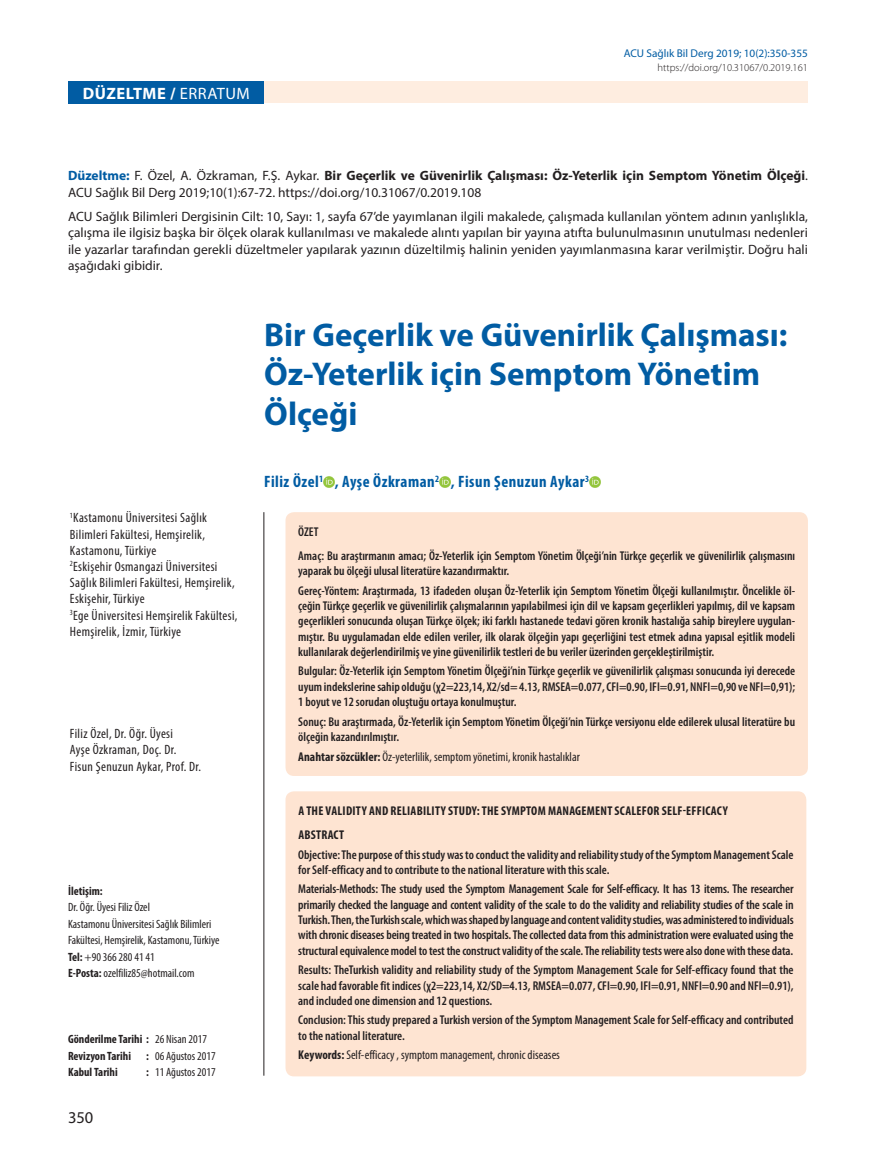
<style>
.page{position:relative;width:893px;height:1170px;background:#fff}
.page>*{position:absolute;margin:0;border:0;box-sizing:border-box;transform-origin:0 0}
.t1{font:700 33px/39.6px "Myriad Pro";color:#015ca3}
.t2{font:700 condensed 16.5px "Myriad Pro";letter-spacing:.03em;color:#015ca3}
.t3{font:700 16.5px "Myriad Pro";letter-spacing:.03em;color:#fff}
.t4{font:16.5px "Myriad Pro";color:#231f20}
.t5{font:13.5px/16.2px "Myriad Pro";color:#231f20}
.t6{font:condensed 13.5px/16.2px "Myriad Pro";letter-spacing:.025em;color:#231f20}
.t7{font:600 condensed 12.75px/15.3px "Myriad Pro";color:#231f20}
.t8{font:condensed 12.75px "Myriad Pro";color:#231f20}
.t9{font:700 condensed 12.75px/23.9px "Myriad Pro";letter-spacing:.02em;color:#231f20}
.t10{font:condensed 12px/16.5px "Myriad Pro";color:#231f20}
.t11{font:700 condensed 12px/16.5px "Myriad Pro";color:#231f20}
.t12{font:11.25px "Myriad Pro";color:#015ca3}
.t13{font:300 10.5px "Myriad Pro";color:#231f20}
.s1{font-weight:400}
.s2{font-weight:700;color:#015ca3}
.s3{font-weight:700}
</style>
<div class="page">
<div style="left:68px;top:82px;width:740px;height:21px;background:#feede0"></div>
<div style="left:69px;top:82px;width:195px;height:22px;background:#015ca3"></div>
<hr style="left:263px;top:512px;width:1px;height:563px;background:#231f20">
<svg style="left:324px;top:476px;width:10px;height:11px"></svg>
<svg style="left:440px;top:476px;width:10px;height:11px"></svg>
<svg style="left:590px;top:476px;width:10px;height:11px"></svg>
<div style="left:285px;top:512px;width:523px;height:263px;background:#fee4d2;border-radius:9px"></div>
<div style="left:285px;top:791px;width:521px;height:285px;background:#fee4d2;border-radius:9px"></div>
<p class="t12" style="left:624px;top:46px;width:186px">ACU Sağlık Bil Derg 2019; 10(2):350-355</p>
<p class="t3" style="left:83px;top:83px;width:168px">DÜZELTME / <span class="s1">ERRATUM</span></p>
<p class="t13" style="left:658px;top:62px;width:152px">https://doi.org/10.31067/0.2019.161</p>
<p class="t5" style="left:68px;top:167px;width:741px"><span class="s2">Düzeltme:</span> F. Özel, A. Özkraman, F.Ş. Aykar. <span class="s3">Bir Geçerlik ve Güvenirlik Çalışması: Öz-Yeterlik için Semptom Yönetim Ölçeği</span>.<br>ACU Sağlık Bil Derg 2019;10(1):67-72. https://doi.org/10.31067/0.2019.108</p>
<p class="t5" style="left:68px;top:208px;width:741px;text-align:justify">ACU Sağlık Bilimleri Dergisinin Cilt: 10, Sayı: 1, sayfa 67’de yayımlanan ilgili makalede, çalışmada kullanılan yöntem adının yanlışlıkla, çalışma ile ilgisiz başka bir ölçek olarak kullanılması ve makalede alıntı yapılan bir yayına atıfta bulunulmasının unutulması nedenleri ile yazarlar tarafından gerekli düzeltmeler yapılarak yazının düzeltilmiş halinin yeniden yayımlanmasına karar verilmiştir. Doğru hali aşağıdaki gibidir.</p>
<p class="t6" style="left:70px;top:509px;width:169px"><sup>1</sup>Kastamonu Üniversitesi Sağlık<br>Bilimleri Fakültesi, Hemşirelik,<br>Kastamonu, Türkiye<br><sup>2</sup>Eskişehir Osmangazi Üniversitesi<br>Sağlık Bilimleri Fakültesi, Hemşirelik,<br>Eskişehir, Türkiye<br><sup>3</sup>Ege Üniversitesi Hemşirelik Fakültesi,<br>Hemşirelik, İzmir, Türkiye</p>
<p class="t6" style="left:70px;top:725px;width:133px">Filiz Özel, Dr. Öğr. Üyesi<br>Ayşe Özkraman, Doç. Dr.<br>Fisun Şenuzun Aykar, Prof. Dr.</p>
<p class="t11" style="left:68px;top:882px;width:36px">İletişim:</p>
<p class="t10" style="left:68px;top:898px;width:153px">Dr. Öğr. Üyesi Filiz Özel<br>Kastamonu Üniversitesi Sağlık Bilimleri Fakültesi, Hemşirelik, Kastamonu, Türkiye <span class="s3">Tel:</span> +90 366 280 41 41<br><span class="s3">E-Posta:</span> ozelfiliz85@hotmail.com</p>
<p class="t11" style="left:68px;top:1030px;width:140px">Gönderilme Tarihi : <span class="s1">26 Nisan 2017<br></span>Revizyon Tarihi</p>
<p class="t10" style="left:146px;top:1047px;width:71px"><span class="s3">:</span> 06 Ağustos 2017</p>
<p class="t11" style="left:68px;top:1063px;width:51px">Kabul Tarihi</p>
<p class="t10" style="left:146px;top:1063px;width:71px"><span class="s3">:</span> 11 Ağustos 2017</p>
<p class="t4" style="left:68px;top:1106px;width:27px">350</p>
<h1 class="t1" style="left:264px;top:314px;width:525px">Bir Geçerlik ve Güvenirlik Çalışması:<br>Öz-Yeterlik için Semptom Yönetim<br>Ölçeği</h1>
<p class="t2" style="left:264px;top:471px;width:327px">Filiz Özel<sup>1</sup> , Ayşe Özkraman<sup>2</sup> , Fisun Şenuzun Aykar<sup>3</sup></p>
<p class="t7" style="left:298px;top:520px;width:498px;line-height:23.9px">ÖZET<br>Amaç: Bu araştırmanın amacı; Öz-Yeterlik için Semptom Yönetim Ölçeği’nin Türkçe geçerlik ve güvenilirlik çalışmasını</p>
<p class="t7" style="left:298px;top:561px;width:498px;line-height:19.5px">yaparak bu ölçeği ulusal literatüre kazandırmaktır.<br>Gereç-Yöntem: Araştırmada, 13 ifadeden oluşan Öz-Yeterlik için Semptom Yönetim Ölçeği kullanılmıştır. Öncelikle öl-</p>
<p class="t7" style="left:298px;top:598px;width:498px;text-align:justify">çeğin Türkçe geçerlik ve güvenilirlik çalışmalarının yapılabilmesi için dil ve kapsam geçerlikleri yapılmış, dil ve kapsam geçerlikleri sonucunda oluşan Türkçe ölçek; iki farklı hastanede tedavi gören kronik hastalığa sahip bireylere uygulan&shy;mıştır. Bu uygulamadan elde edilen veriler, ilk olarak ölçeğin yapı geçerliğini test etmek adına yapısal eşitlik modeli kullanılarak değerlendirilmiş ve yine güvenilirlik testleri de bu veriler üzerinden gerçekleştirilmiştir.</p>
<p class="t7" style="left:298px;top:663px;width:498px;text-align:justify">Bulgular: Öz-Yeterlik için Semptom Yönetim Ölçeği’nin Türkçe geçerlik ve güvenilirlik çalışması sonucunda iyi derecede uyum indekslerine sahip olduğu (χ2=223,14, X2/sd= 4.13, RMSEA=0.077, CFI=0.90, IFI=0.91, NNFI=0,90 ve NFI=0,91); 1 boyut ve 12 sorudan oluştuğu ortaya konulmuştur.</p>
<p class="t7" style="left:298px;top:714px;width:498px">Sonuç: Bu araştırmada, Öz-Yeterlik için Semptom Yönetim Ölçeği’nin Türkçe versiyonu elde edilerek ulusal literatüre bu ölçeğin kazandırılmıştır.</p>
<p class="t8" style="left:298px;top:748px;width:283px"><span class="s3">Anahtar sözcükler:</span> Öz-yeterlilik, semptom yönetimi, kronik hastalıklar</p>
<p class="t9" style="left:298px;top:798px;width:431px">A THE VALIDITY AND RELIABILITY STUDY: THE SYMPTOM MANAGEMENT SCALEFOR SELF-EFFICACY<br>ABSTRACT</p>
<p class="t7" style="left:298px;top:846px;width:497px">Objective: The purpose of this study was to conduct the validity and reliability study of the Symptom Management Scale for Self-efficacy and to contribute to the national literature with this scale.</p>
<p class="t7" style="left:298px;top:881px;width:497px;text-align:justify">Materials-Methods: The study used the Symptom Management Scale for Self-efficacy. It has 13 items. The researcher primarily checked the language and content validity of the scale to do the validity and reliability studies of the scale in Turkish. Then, the Turkish scale, which was shaped by language and content validity studies, was administered to individuals with chronic diseases being treated in two hospitals. The collected data from this administration were evaluated using the structural equivalence model to test the construct validity of the scale. The reliability tests were also done with these data.</p>
<p class="t7" style="left:298px;top:962px;width:497px;text-align:justify">Results: TheTurkish validity and reliability study of the Symptom Management Scale for Self-efficacy found that the scale had favorable fit indices (χ2=223,14, X2/SD=4.13, RMSEA=0.077, CFI=0.90, IFI=0.91, NNFI=0.90 and NFI=0.91), and included one dimension and 12 questions.</p>
<p class="t7" style="left:298px;top:1012px;width:497px">Conclusion: This study prepared a Turkish version of the Symptom Management Scale for Self-efficacy and contributed to the national literature.</p>
<p class="t8" style="left:298px;top:1047px;width:263px"><span class="s3">Keywords:</span> Self-efficacy , symptom management, chronic diseases</p>
</div>
